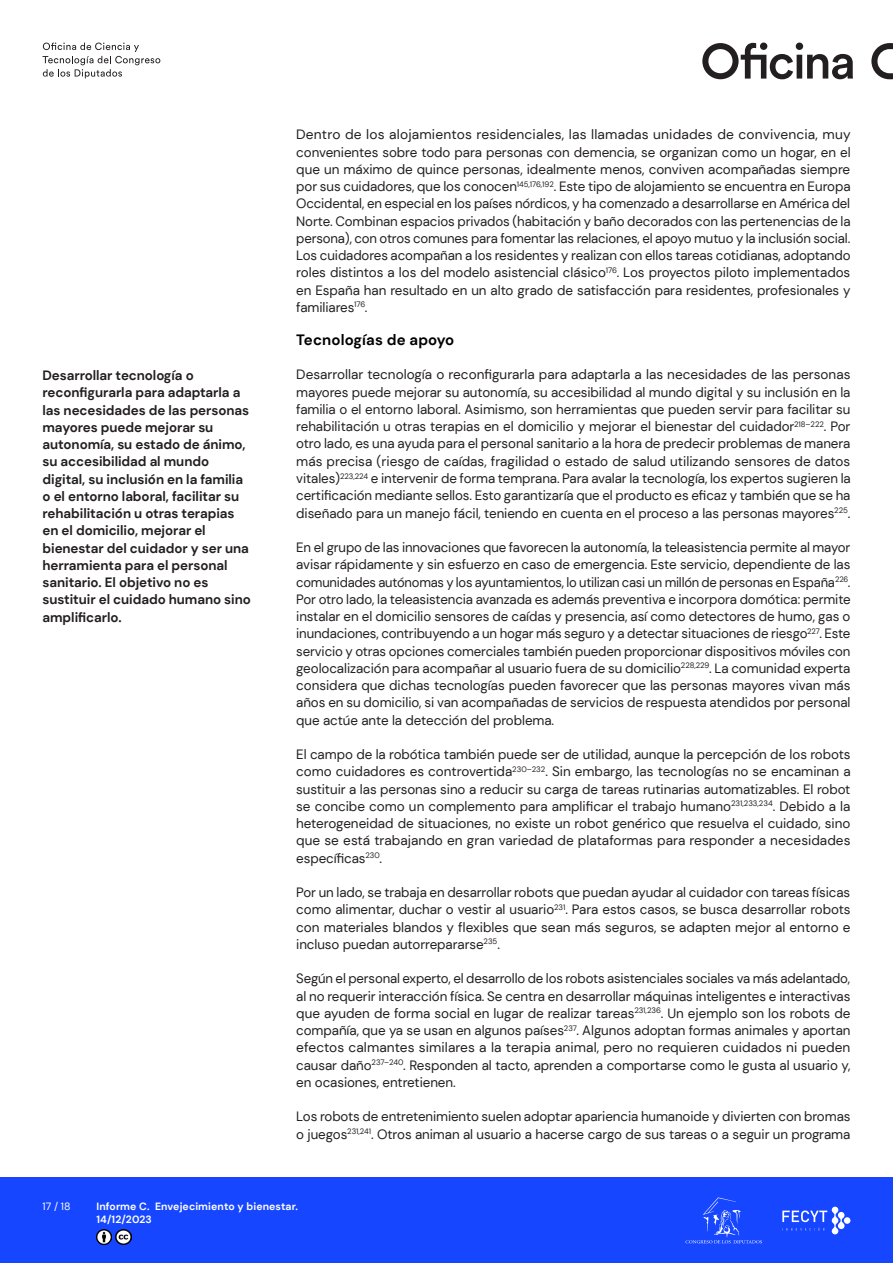
<style>
.page{position:relative;width:893px;height:1263px;background:#fff}
.page>*{position:absolute;margin:0;border:0;box-sizing:border-box;transform-origin:0 0}
.C-TITULO_3{font:700 15px "DM Sans";letter-spacing:.01em;color:#000}
.C_TEXTO_NORMAL{font:13.5px/17.2px "DM Sans";letter-spacing:-.005em;color:#231f20;text-align:justify}
.C_TEXTO_RESUMEN{font:700 13.5px/17.2px "DM Sans";letter-spacing:-.005em;color:#231f20}
.t1{font:700 10.5px/12.6px "DM Sans";letter-spacing:.01em;color:#fff}
.t2{font:10.5px "DM Sans";color:#fff}
</style>
<div class="page">
<div style="left:0;top:1178px;width:893px;height:85px;background:#1646ff"></div>
<svg style="left:685px;top:1197px;width:77px;height:46px"></svg>
<svg style="left:782px;top:1207px;width:68px;height:27px"></svg>
<img style="left:97px;top:1229px;width:15px;height:15px">
<img style="left:116px;top:1229px;width:15px;height:15px">
<svg style="left:43px;top:43px;width:117px;height:35px"></svg>
<svg style="left:871px;top:43px;width:22px;height:36px"></svg>
<svg style="left:702px;top:43px;width:151px;height:36px"></svg>
<p class="C_TEXTO_RESUMEN" style="left:43px;top:367px;width:210px">Desarrollar tecnología o reconfigurarla para adaptarla a las necesidades de las personas mayores puede mejorar su autonomía, su estado de ánimo, su accesibilidad al mundo digital, su inclusión en la familia o el entorno laboral, facilitar su rehabilitación u otras terapias en el domicilio, mejorar el bienestar del cuidador y ser una herramienta para el personal sanitario. El objetivo no es sustituir el cuidado humano sino amplificarlo.</p>
<p class="C_TEXTO_NORMAL" style="left:296px;top:126px;width:556px">Dentro de los alojamientos residenciales, las llamadas unidades de convivencia, muy convenientes sobre todo para personas con demencia, se organizan como un hogar, en el que un máximo de quince personas, idealmente menos, conviven acompañadas siempre por sus cuidadores, que los conocen<sup>145,176,192</sup>. Este tipo de alojamiento se encuentra en Europa Occidental, en especial en los países nórdicos, y ha comenzado a desarrollarse en América del Norte. Combinan espacios privados (habitación y baño decorados con las pertenencias de la persona), con otros comunes para fomentar las relaciones, el apoyo mutuo y la inclusión social.<br>Los cuidadores acompañan a los residentes y realizan con ellos tareas cotidianas, adoptando roles distintos a los del modelo asistencial clásico<sup>176</sup>. Los proyectos piloto implementados en España han resultado en un alto grado de satisfacción para residentes, profesionales y familiares<sup>176</sup>.</p>
<p class="C-TITULO_3" style="left:296px;top:330px;width:160px">Tecnologías de apoyo</p>
<p class="C_TEXTO_NORMAL" style="left:296px;top:366px;width:556px">Desarrollar tecnología o reconfigurarla para adaptarla a las necesidades de las personas mayores puede mejorar su autonomía, su accesibilidad al mundo digital y su inclusión en la familia o el entorno laboral. Asimismo, son herramientas que pueden servir para facilitar su rehabilitación u otras terapias en el domicilio y mejorar el bienestar del cuidador<sup>218–222</sup>. Por otro lado, es una ayuda para el personal sanitario a la hora de predecir problemas de manera más precisa (riesgo de caídas, fragilidad o estado de salud utilizando sensores de datos vitales)<sup>223,224</sup> e intervenir de forma temprana. Para avalar la tecnología, los expertos sugieren la certificación mediante sellos. Esto garantizaría que el producto es eficaz y también que se ha diseñado para un manejo fácil, teniendo en cuenta en el proceso a las personas mayores<sup>225</sup>.</p>
<p class="C_TEXTO_NORMAL" style="left:296px;top:539px;width:556px">En el grupo de las innovaciones que favorecen la autonomía, la teleasistencia permite al mayor avisar rápidamente y sin esfuerzo en caso de emergencia. Este servicio, dependiente de las comunidades autónomas y los ayuntamientos, lo utilizan casi un millón de personas en España<sup>226</sup>.<br>Por otro lado, la teleasistencia avanzada es además preventiva e incorpora domótica: permite instalar en el domicilio sensores de caídas y presencia, así como detectores de humo, gas o inundaciones, contribuyendo a un hogar más seguro y a detectar situaciones de riesgo<sup>227</sup>. Este servicio y otras opciones comerciales también pueden proporcionar dispositivos móviles con geolocalización para acompañar al usuario fuera de su domicilio<sup>228,229</sup>. La comunidad experta considera que dichas tecnologías pueden favorecer que las personas mayores vivan más años en su domicilio, si van acompañadas de servicios de respuesta atendidos por personal que actúe ante la detección del problema.</p>
<p class="C_TEXTO_NORMAL" style="left:296px;top:746px;width:556px">El campo de la robótica también puede ser de utilidad, aunque la percepción de los robots como cuidadores es controvertida<sup>230–232</sup>. Sin embargo, las tecnologías no se encaminan a sustituir a las personas sino a reducir su carga de tareas rutinarias automatizables. El robot se concibe como un complemento para amplificar el trabajo humano<sup>231,233,234</sup>. Debido a la heterogeneidad de situaciones, no existe un robot genérico que resuelva el cuidado, sino que se está trabajando en gran variedad de plataformas para responder a necesidades específicas<sup>230</sup>.</p>
<p class="C_TEXTO_NORMAL" style="left:296px;top:884px;width:556px">Por un lado, se trabaja en desarrollar robots que puedan ayudar al cuidador con tareas físicas como alimentar, duchar o vestir al usuario<sup>231</sup>. Para estos casos, se busca desarrollar robots con materiales blandos y flexibles que sean más seguros, se adapten mejor al entorno e incluso puedan autorrepararse<sup>235</sup>.</p>
<p class="C_TEXTO_NORMAL" style="left:296px;top:970px;width:556px">Según el personal experto, el desarrollo de los robots asistenciales sociales va más adelantado, al no requerir interacción física. Se centra en desarrollar máquinas inteligentes e interactivas que ayuden de forma social en lugar de realizar tareas<sup>231,236</sup>. Un ejemplo son los robots de compañía, que ya se usan en algunos países<sup>237</sup>. Algunos adoptan formas animales y aportan efectos calmantes similares a la terapia animal, pero no requieren cuidados ni pueden causar daño<sup>237–240</sup>. Responden al tacto, aprenden a comportarse como le gusta al usuario y, en ocasiones, entretienen.</p>
<p class="C_TEXTO_NORMAL" style="left:296px;top:1108px;width:556px">Los robots de entretenimiento suelen adoptar apariencia humanoide y divierten con bromas o juegos<sup>231,241</sup>. Otros animan al usuario a hacerse cargo de sus tareas o a seguir un programa</p>
<p class="t2" style="left:43px;top:1200px;width:30px">17 / 18</p>
<p class="t1" style="left:97px;top:1200px;width:203px">Informe C. Envejecimiento y bienestar.<br>14/12/2023</p>
</div>
